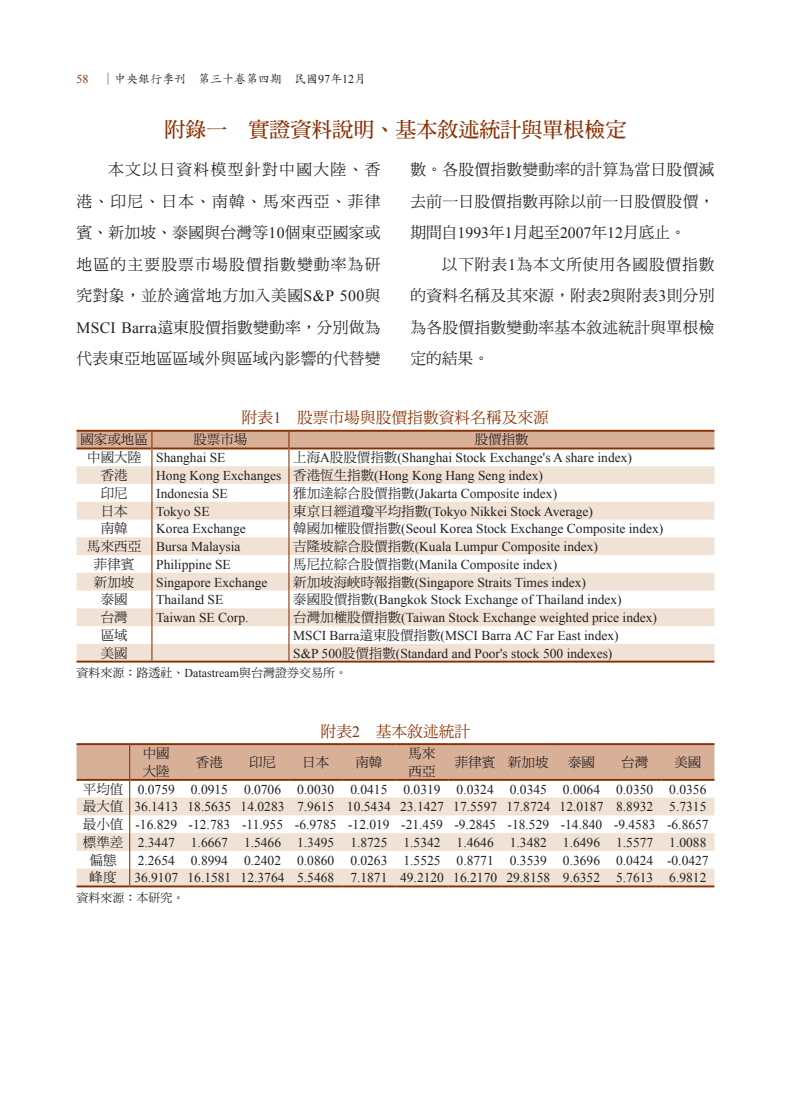
<style>
.page{position:relative;width:808px;height:1106px;background:#fff}
.page>*{position:absolute;margin:0;border:0;box-sizing:border-box;transform-origin:0 0}
.t1{font:21px "DF Ming Std W7";color:#882f01}
.t2{font:15.75px/31.5px "DF Ming Std W5";letter-spacing:.015em;color:#231f20;text-align:justify}
.t3{font:15.75px "DF Ming Std W5";color:#882f01}
.t4{font:13.5px/17.7px "Times New Roman";color:#231f20}
.t5{font:13.5px/18px "DF Ming Std W5";color:#231f20}
.t6{font:12px "DF Ming Std W5";color:#231f20}
.t7{font:12px "DF Kai Shu Std W5";color:#231f20}
.s1{font-family:"Times New Roman";color:#882f01}
.s2{font-family:"Times New Roman"}
.s3{font-family:"DF Ming Std W5"}
</style>
<div class="page">
<hr style="left:77px;top:430px;width:75px;height:2px;background:#882f01">
<hr style="left:152px;top:430px;width:137px;height:2px;background:#882f01">
<hr style="left:289px;top:430px;width:425px;height:2px;background:#882f01">
<hr style="left:77px;top:660px;width:75px;height:2px;background:#882f01">
<hr style="left:152px;top:660px;width:137px;height:2px;background:#882f01">
<hr style="left:289px;top:660px;width:425px;height:2px;background:#882f01">
<svg style="left:77px;top:431px;width:637px;height:229px"></svg>
<hr style="left:77px;top:743px;width:53px;height:2px;background:#882f01">
<hr style="left:130px;top:743px;width:53px;height:2px;background:#882f01">
<hr style="left:183px;top:743px;width:53px;height:2px;background:#882f01">
<hr style="left:236px;top:743px;width:53px;height:2px;background:#882f01">
<hr style="left:289px;top:743px;width:53px;height:2px;background:#882f01">
<hr style="left:342px;top:743px;width:53px;height:2px;background:#882f01">
<hr style="left:395px;top:743px;width:54px;height:2px;background:#882f01">
<hr style="left:449px;top:743px;width:53px;height:2px;background:#882f01">
<hr style="left:502px;top:743px;width:53px;height:2px;background:#882f01">
<hr style="left:555px;top:743px;width:53px;height:2px;background:#882f01">
<hr style="left:608px;top:743px;width:53px;height:2px;background:#882f01">
<hr style="left:661px;top:743px;width:53px;height:2px;background:#882f01">
<hr style="left:77px;top:885px;width:53px;height:2px;background:#882f01">
<hr style="left:130px;top:885px;width:53px;height:2px;background:#882f01">
<hr style="left:183px;top:885px;width:53px;height:2px;background:#882f01">
<hr style="left:236px;top:885px;width:53px;height:2px;background:#882f01">
<hr style="left:289px;top:885px;width:53px;height:2px;background:#882f01">
<hr style="left:342px;top:885px;width:53px;height:2px;background:#882f01">
<hr style="left:395px;top:885px;width:54px;height:2px;background:#882f01">
<hr style="left:449px;top:885px;width:53px;height:2px;background:#882f01">
<hr style="left:502px;top:885px;width:53px;height:2px;background:#882f01">
<hr style="left:555px;top:885px;width:53px;height:2px;background:#882f01">
<hr style="left:608px;top:885px;width:53px;height:2px;background:#882f01">
<hr style="left:661px;top:885px;width:53px;height:2px;background:#882f01">
<svg style="left:77px;top:744px;width:637px;height:141px"></svg>
<p class="t7" style="left:77px;top:73px;width:291px"><span class="s1">58</span> ∣中央銀行季刊 第三十卷第四期 民國<span class="s2">97</span>年<span class="s2">12</span>月</p>
<h1 class="t1" style="left:164px;top:118px;width:463px">附錄一　實證資料說明、基本敘述統計與單根檢定</h1>
<p class="t2" style="left:77px;top:153px;width:306px;text-indent:31px">本文以日資料模型針對中國大陸、香港、印尼、日本、南韓、馬來西亞、菲律賓、新加坡、泰國與台灣等<span class="s2">10</span>個東亞國家或地區的主要股票市場股價指數變動率為研究對象，並於適當地方加入美國<span class="s2">S&amp;P 500</span>與<span class="s2">MSCI Barra</span>遠東股價指數變動率，分別做為代表東亞地區區域外與區域內影響的代替變</p>
<p class="t2" style="left:410px;top:153px;width:306px">數。各股價指數變動率的計算為當日股價減去前一日股價指數再除以前一日股價股價，期間自<span class="s2">1993</span>年<span class="s2">1</span>月起至<span class="s2">2007</span>年<span class="s2">12</span>月底止。</p>
<p class="t2" style="left:410px;top:248px;width:306px;text-indent:32px">以下附表<span class="s2">1</span>為本文所使用各國股價指數的資料名稱及其來源，附表<span class="s2">2</span>與附表<span class="s2">3</span>則分別為各股價指數變動率基本敘述統計與單根檢定的結果。</p>
<p class="t3" style="left:242px;top:409px;width:309px">附表<span class="s2">1</span> 股票市場與股價指數資料名稱及來源</p>
<p class="t5" style="left:80px;top:430px;width:69px">國家或地區</p>
<p class="t5" style="left:193px;top:430px;width:55px">股票市場</p>
<p class="t5" style="left:475px;top:430px;width:55px">股價指數</p>
<p class="t4" style="left:87px;top:448px;width:140px"><span class="s3">中國大陸</span> Shanghai SE</p>
<p class="t4" style="left:293px;top:448px;width:340px"><span class="s3">上海</span>A<span class="s3">股股價指數</span>(Shanghai Stock Exchange's A share index)</p>
<p class="t5" style="left:101px;top:466px;width:28px">香港</p>
<p class="t4" style="left:156px;top:466px;width:388px">Hong Kong Exchanges <span class="s3">香港恆生指數</span>(Hong Kong Hang Seng index)</p>
<p class="t5" style="left:101px;top:483px;width:28px">印尼</p>
<p class="t4" style="left:156px;top:484px;width:73px">Indonesia SE</p>
<p class="t4" style="left:293px;top:484px;width:265px"><span class="s3">雅加達綜合股價指數</span>(Jakarta Composite index)</p>
<p class="t5" style="left:101px;top:501px;width:28px">日本</p>
<p class="t4" style="left:156px;top:502px;width:55px">Tokyo SE</p>
<p class="t4" style="left:293px;top:502px;width:301px"><span class="s3">東京日經道瓊平均指數</span>(Tokyo Nikkei Stock Average)</p>
<p class="t5" style="left:101px;top:519px;width:28px">南韓</p>
<p class="t4" style="left:156px;top:519px;width:91px">Korea Exchange</p>
<p class="t4" style="left:293px;top:519px;width:372px"><span class="s3">韓國加權股價指數</span>(Seoul Korea Stock Exchange Composite index)</p>
<p class="t4" style="left:87px;top:537px;width:155px"><span class="s3">馬來西亞</span> Bursa Malaysia</p>
<p class="t4" style="left:293px;top:537px;width:306px"><span class="s3">吉隆坡綜合股價指數</span>(Kuala Lumpur Composite index)</p>
<p class="t5" style="left:94px;top:555px;width:42px">菲律賓</p>
<p class="t4" style="left:156px;top:555px;width:76px">Philippine SE</p>
<p class="t4" style="left:293px;top:555px;width:265px"><span class="s3">馬尼拉綜合股價指數</span>(Manila Composite index)</p>
<p class="t5" style="left:94px;top:572px;width:42px">新加坡</p>
<p class="t4" style="left:156px;top:573px;width:113px">Singapore Exchange</p>
<p class="t4" style="left:293px;top:573px;width:294px"><span class="s3">新加坡海峽時報指數</span>(Singapore Straits Times index)</p>
<p class="t5" style="left:101px;top:590px;width:28px">泰國</p>
<p class="t4" style="left:156px;top:590px;width:69px">Thailand SE</p>
<p class="t4" style="left:293px;top:590px;width:330px"><span class="s3">泰國股價指數</span>(Bangkok Stock Exchange of Thailand index)</p>
<p class="t5" style="left:101px;top:608px;width:28px">台灣</p>
<p class="t4" style="left:156px;top:608px;width:94px">Taiwan SE Corp.</p>
<p class="t4" style="left:293px;top:608px;width:365px"><span class="s3">台灣加權股價指數</span>(Taiwan Stock Exchange weighted price index)</p>
<p class="t5" style="left:101px;top:626px;width:28px">區域</p>
<p class="t4" style="left:293px;top:626px;width:327px">MSCI Barra<span class="s3">遠東股價指數</span>(MSCI Barra AC Far East index)</p>
<p class="t5" style="left:101px;top:643px;width:28px">美國</p>
<p class="t4" style="left:293px;top:644px;width:321px">S&amp;P 500<span class="s3">股價指數</span>(Standard and Poor's stock 500 indexes)</p>
<p class="t6" style="left:77px;top:666px;width:272px">資料來源：路透社、<span class="s2">Datastream</span>與台灣證券交易所。</p>
<p class="t3" style="left:321px;top:722px;width:151px">附表<span class="s2">2</span> 基本敘述統計</p>
<p class="t5" style="left:143px;top:743px;width:28px">中國大陸</p>
<p class="t5" style="left:196px;top:752px;width:28px">香港</p>
<p class="t5" style="left:249px;top:752px;width:28px">印尼</p>
<p class="t5" style="left:302px;top:752px;width:28px">日本</p>
<p class="t5" style="left:355px;top:752px;width:28px">南韓</p>
<p class="t5" style="left:409px;top:743px;width:28px">馬來西亞</p>
<p class="t5" style="left:455px;top:752px;width:95px">菲律賓 新加坡</p>
<p class="t5" style="left:568px;top:752px;width:28px">泰國</p>
<p class="t5" style="left:621px;top:752px;width:28px">台灣</p>
<p class="t5" style="left:674px;top:752px;width:28px">美國</p>
<p class="t4" style="left:83px;top:780px;width:627px"><span class="s3">平均值</span> 0.0759 0.0915 0.0706 0.0030 0.0415 0.0319 0.0324 0.0345 0.0064 0.0350 0.0356<span class="s3">最大值</span> 36.1413 18.5635 14.0283 7.9615 10.5434 23.1427 17.5597 17.8724 12.0187 8.8932 5.7315<span class="s3">最小值</span> -16.829 -12.783 -11.955 -6.9785 -12.019 -21.459 -9.2845 -18.529 -14.840 -9.4583 -6.8657<span class="s3">標準差</span> 2.3447 1.6667 1.5466 1.3495 1.8725 1.5342 1.4646 1.3482 1.6496 1.5577 1.0088</p>
<p class="t5" style="left:90px;top:850px;width:28px">偏態</p>
<p class="t4" style="left:138px;top:851px;width:572px">2.2654 0.8994 0.2402 0.0860 0.0263 1.5525 0.8771 0.3539 0.3696 0.0424 -0.0427</p>
<p class="t5" style="left:90px;top:868px;width:28px">峰度</p>
<p class="t4" style="left:134px;top:868px;width:573px">36.9107 16.1581 12.3764 5.5468 7.1871 49.2120 16.2170 29.8158 9.6352 5.7613 6.9812</p>
<p class="t6" style="left:77px;top:891px;width:109px">資料來源：本研究。</p>
</div>
